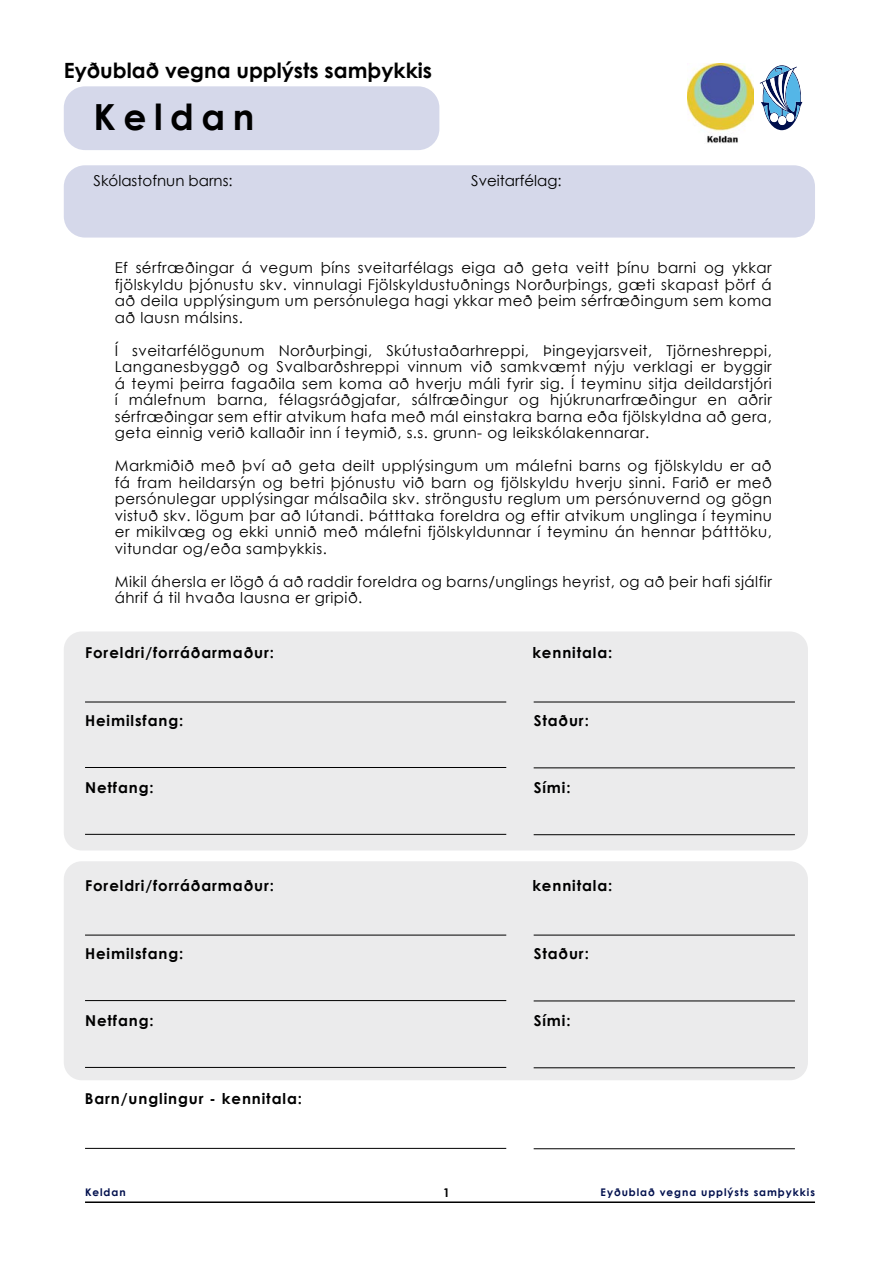
<style>
.page{position:relative;width:893px;height:1263px;background:#fff}
.page>*{position:absolute;margin:0;border:0;box-sizing:border-box;transform-origin:0 0}
.t1{font:700 36px "Century Gothic";letter-spacing:.21em;color:#000}
.t2{font:700 21px "Century Gothic";color:#000}
.t3{font:15px/16.5px "Century Gothic";letter-spacing:.03em;color:#000;text-align:justify}
.t4{font:700 15px "Century Gothic";letter-spacing:.06em;color:#000}
.t5{font:15px "Century Gothic";color:#000}
.t6{font:700 12px "Century Gothic";color:#000}
.t7{font:700 10.5px "Century Gothic";letter-spacing:.09em;color:#000f4d}
</style>
<div class="page">
<hr style="left:85px;top:1201px;width:730px;height:2px;background:#000">
<div style="left:64px;top:631px;width:744px;height:219px;background:#ebebec;border-radius:18px"></div>
<div style="left:64px;top:861px;width:744px;height:219px;background:#ebebec;border-radius:18px"></div>
<div style="left:64px;top:86px;width:375px;height:64px;background:#d5d8ea;border-radius:21px"></div>
<div style="left:64px;top:165px;width:751px;height:73px;background:#d5d8ea;border-radius:21px"></div>
<img style="left:687px;top:64px;width:66px;height:79px">
<svg style="left:760px;top:65px;width:42px;height:65px"></svg>
<hr style="left:85px;top:702px;width:421px;height:1px;background:#000">
<hr style="left:534px;top:702px;width:261px;height:1px;background:#000">
<hr style="left:534px;top:767px;width:261px;height:1px;background:#000">
<hr style="left:534px;top:834px;width:261px;height:1px;background:#000">
<hr style="left:85px;top:767px;width:421px;height:1px;background:#000">
<hr style="left:85px;top:834px;width:421px;height:1px;background:#000">
<hr style="left:85px;top:935px;width:421px;height:1px;background:#000">
<hr style="left:534px;top:935px;width:261px;height:1px;background:#000">
<hr style="left:534px;top:1000px;width:261px;height:1px;background:#000">
<hr style="left:534px;top:1067px;width:261px;height:1px;background:#000">
<hr style="left:85px;top:1000px;width:421px;height:1px;background:#000">
<hr style="left:85px;top:1067px;width:421px;height:1px;background:#000">
<hr style="left:534px;top:1148px;width:261px;height:1px;background:#000">
<hr style="left:85px;top:1148px;width:421px;height:1px;background:#000">
<h2 class="t2" style="left:64px;top:55px;width:370px">Eyðublað vegna upplýsts samþykkis</h2>
<h1 class="t1" style="left:94px;top:90px;width:162px">Keldan</h1>
<p class="t5" style="left:94px;top:171px;width:141px">Skólastofnun barns:</p>
<p class="t5" style="left:471px;top:171px;width:92px">Sveitarfélag:</p>
<p class="t3" style="left:115px;top:259px;width:658px">Ef sérfræðingar á vegum þíns sveitarfélags eiga að geta veitt þínu barni og ykkar fjölskyldu þjónustu skv. vinnulagi Fjölskyldustuðnings Norðurþings, gæti skapast þörf á að deila upplýsingum um persónulega hagi ykkar með þeim sérfræðingum sem koma að lausn málsins.</p>
<p class="t3" style="left:115px;top:342px;width:658px">Í sveitarfélögunum Norðurþingi, Skútustaðarhreppi, Þingeyjarsveit, Tjörneshreppi, Langanesbyggð og Svalbarðshreppi vinnum við samkvæmt nýju verklagi er byggir á teymi þeirra fagaðila sem koma að hverju máli fyrir sig. Í teyminu sitja deildarstjóri í málefnum barna, félagsráðgjafar, sálfræðingur og hjúkrunarfræðingur en aðrir sérfræðingar sem eftir atvikum hafa með mál einstakra barna eða fjölskyldna að gera, geta einnig verið kallaðir inn í teymið, s.s. grunn- og leikskólakennarar.</p>
<p class="t3" style="left:115px;top:457px;width:659px">Markmiðið með því að geta deilt upplýsingum um málefni barns og fjölskyldu er að fá fram heildarsýn og betri þjónustu við barn og fjölskyldu hverju sinni. Farið er með persónulegar upplýsingar málsaðila skv. ströngustu reglum um persónuvernd og gögn vistuð skv. lögum þar að lútandi. Þátttaka foreldra og eftir atvikum unglinga í teyminu er mikilvæg og ekki unnið með málefni fjölskyldunnar í teyminu án hennar þátttöku, vitundar og/eða samþykkis.</p>
<p class="t3" style="left:115px;top:573px;width:659px">Mikil áhersla er lögð á að raddir foreldra og barns/unglings heyrist, og að þeir hafi sjálfir áhrif á til hvaða lausna er gripið.</p>
<p class="t4" style="left:85px;top:641px;width:191px">Foreldri/forráðarmaður:</p>
<p class="t4" style="left:532px;top:641px;width:82px">kennitala:</p>
<p class="t4" style="left:85px;top:709px;width:100px">Heimilsfang:</p>
<p class="t4" style="left:85px;top:776px;width:70px">Netfang:</p>
<p class="t4" style="left:534px;top:709px;width:57px">Staður:</p>
<p class="t4" style="left:534px;top:776px;width:38px">Sími:</p>
<p class="t4" style="left:85px;top:874px;width:191px">Foreldri/forráðarmaður:</p>
<p class="t4" style="left:532px;top:874px;width:82px">kennitala:</p>
<p class="t4" style="left:85px;top:942px;width:100px">Heimilsfang:</p>
<p class="t4" style="left:85px;top:1009px;width:70px">Netfang:</p>
<p class="t4" style="left:85px;top:1087px;width:219px">Barn/unglingur - kennitala:</p>
<p class="t4" style="left:534px;top:942px;width:57px">Staður:</p>
<p class="t4" style="left:534px;top:1009px;width:38px">Sími:</p>
<p class="t7" style="left:85px;top:1184px;width:42px">Keldan</p>
<p class="t6" style="left:443px;top:1184px;width:8px">1</p>
<p class="t7" style="left:601px;top:1184px;width:216px">Eyðublað vegna upplýsts samþykkis</p>
</div>
